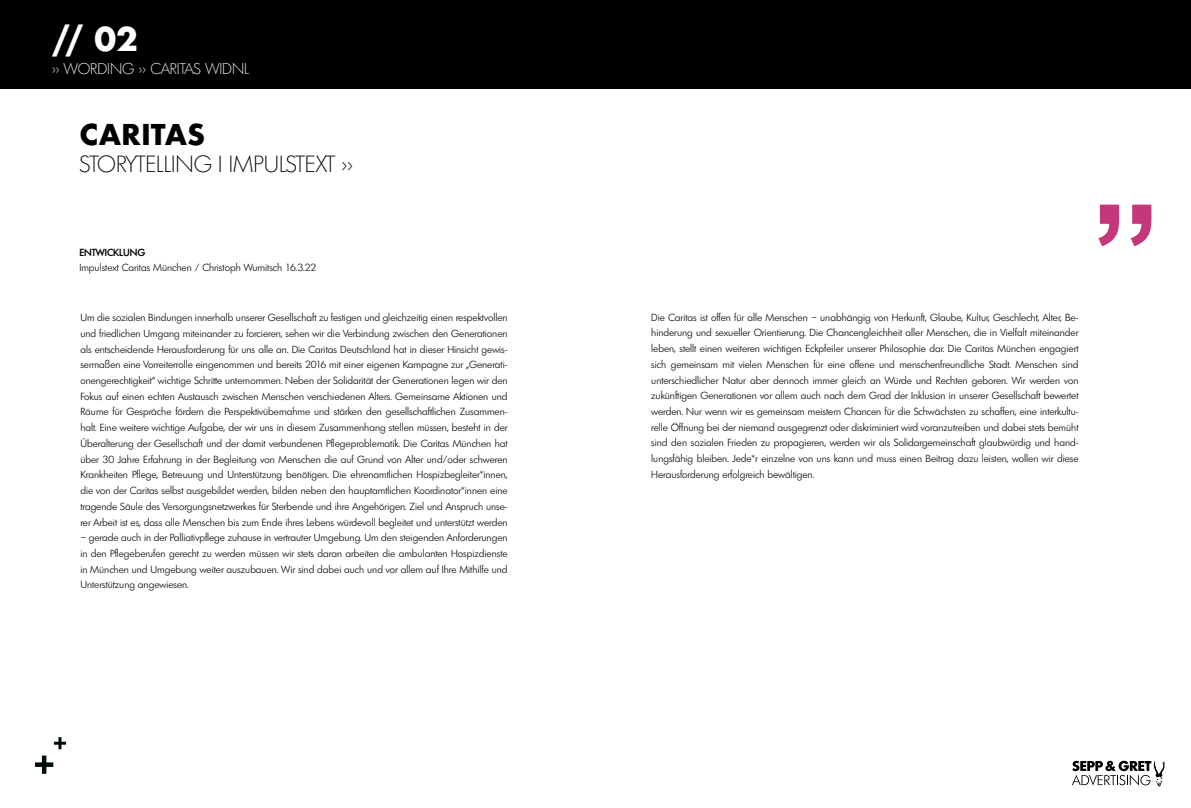
<style>
.page{position:relative;width:1191px;height:808px;background:#fff}
.page>*{position:absolute;margin:0;border:0;box-sizing:border-box;transform-origin:0 0}
.t1{font:700 140px "Arial";color:#c53778}
.t2{font:700 32px "Futura";color:#fff}
.t3{font:700 27.9px "Futura";color:#000}
.t4{font:200 22.7px "Limerick";color:#000}
.t5{font:200 15.2px "Limerick";color:#fff}
.t6{font:300 10px/15.7px "Limerick";color:#000;text-align:justify}
.t7{font:500 10px "Limerick";color:#000}
</style>
<div class="page">
<svg style="left:35px;top:755px;width:18px;height:19px"></svg>
<svg style="left:54px;top:737px;width:12px;height:12px"></svg>
<div style="left:0;top:0;width:1191px;height:88px;background:#000"></div>
<svg style="left:1072px;top:761px;width:92px;height:26px"></svg>
<h2 class="t2" style="left:52px;top:16px;width:87px">// 02</h2>
<h3 class="t5" style="left:52px;top:59px;width:199px">&gt;&gt; WORDING &gt;&gt; CARITAS WIDNL</h3>
<h3 class="t3" style="left:80px;top:114px;width:127px">CARITAS</h3>
<h3 class="t4" style="left:80px;top:151px;width:275px">STORYTELLING | IMPULSTEXT &gt;&gt;</h3>
<p class="t7" style="left:79px;top:246px;width:67px">ENTWICKLUNG</p>
<p class="t6" style="left:79px;top:260px;width:238px">Impulstext Caritas München / Christoph Wurnitsch 16.3.22</p>
<p class="t6" style="left:80px;top:310px;width:429px">Um die sozialen Bindungen innerhalb unserer Gesellschaft zu festigen und gleichzeitig einen respektvollen und friedlichen Umgang miteinander zu forcieren, sehen wir die Verbindung zwischen den Generationen als entscheidende Herausforderung für uns alle an. Die Caritas Deutschland hat in dieser Hinsicht gewis&shy;sermaßen eine Vorreiterrolle eingenommen und bereits 2016 mit einer eigenen Kampagne zur „Generati&shy;onengerechtigkeit“ wichtige Schritte unternommen. Neben der Solidarität der Generationen legen wir den Fokus auf einen echten Austausch zwischen Menschen verschiedenen Alters. Gemeinsame Aktionen und Räume für Gespräche fördern die Perspektivübernahme und stärken den gesellschaftlichen Zusammen&shy;halt. Eine weitere wichtige Aufgabe, der wir uns in diesem Zusammenhang stellen müssen, besteht in der Überalterung der Gesellschaft und der damit verbundenen Pflegeproblematik. Die Caritas München hat über 30 Jahre Erfahrung in der Begleitung von Menschen die auf Grund von Alter und/oder schweren Krankheiten Pflege, Betreuung und Unterstützung benötigen. Die ehrenamtlichen Hospizbegleiter*innen, die von der Caritas selbst ausgebildet werden, bilden neben den hauptamtlichen Koordinator*innen eine tragende Säule des Versorgungsnetzwerkes für Sterbende und ihre Angehörigen. Ziel und Anspruch unse&shy;rer Arbeit ist es, dass alle Menschen bis zum Ende ihres Lebens würdevoll begleitet und unterstützt werden</p>
<p class="t6" style="left:80px;top:530px;width:429px">– gerade auch in der Palliativpflege zuhause in vertrauter Umgebung. Um den steigenden Anforderungen in den Pflegeberufen gerecht zu werden müssen wir stets daran arbeiten die ambulanten Hospizdienste in München und Umgebung weiter auszubauen. Wir sind dabei auch und vor allem auf Ihre Mithilfe und Unterstützung angewiesen.</p>
<h1 class="t1" style="left:1091px;top:82px;width:71px">„</h1>
<p class="t6" style="left:651px;top:309px;width:429px">Die Caritas ist offen für alle Menschen – unabhängig von Herkunft, Glaube, Kultur, Geschlecht, Alter, Be&shy;hinderung und sexueller Orientierung. Die Chancengleichheit aller Menschen, die in Vielfalt miteinander leben, stellt einen weiteren wichtigen Eckpfeiler unserer Philosophie dar. Die Caritas München engagiert sich gemeinsam mit vielen Menschen für eine offene und menschenfreundliche Stadt. Menschen sind unterschiedlicher Natur aber dennoch immer gleich an Würde und Rechten geboren. Wir werden von zukünftigen Generationen vor allem auch nach dem Grad der Inklusion in unserer Gesellschaft bewertet werden. Nur wenn wir es gemeinsam meistern Chancen für die Schwächsten zu schaffen, eine interkultu&shy;relle Öffnung bei der niemand ausgegrenzt oder diskriminiert wird voranzutreiben und dabei stets bemüht sind den sozialen Frieden zu propagieren, werden wir als Solidargemeinschaft glaubwürdig und hand&shy;lungsfähig bleiben. Jede*r einzelne von uns kann und muss einen Beitrag dazu leisten, wollen wir diese Herausforderung erfolgreich bewältigen.</p>
</div>
